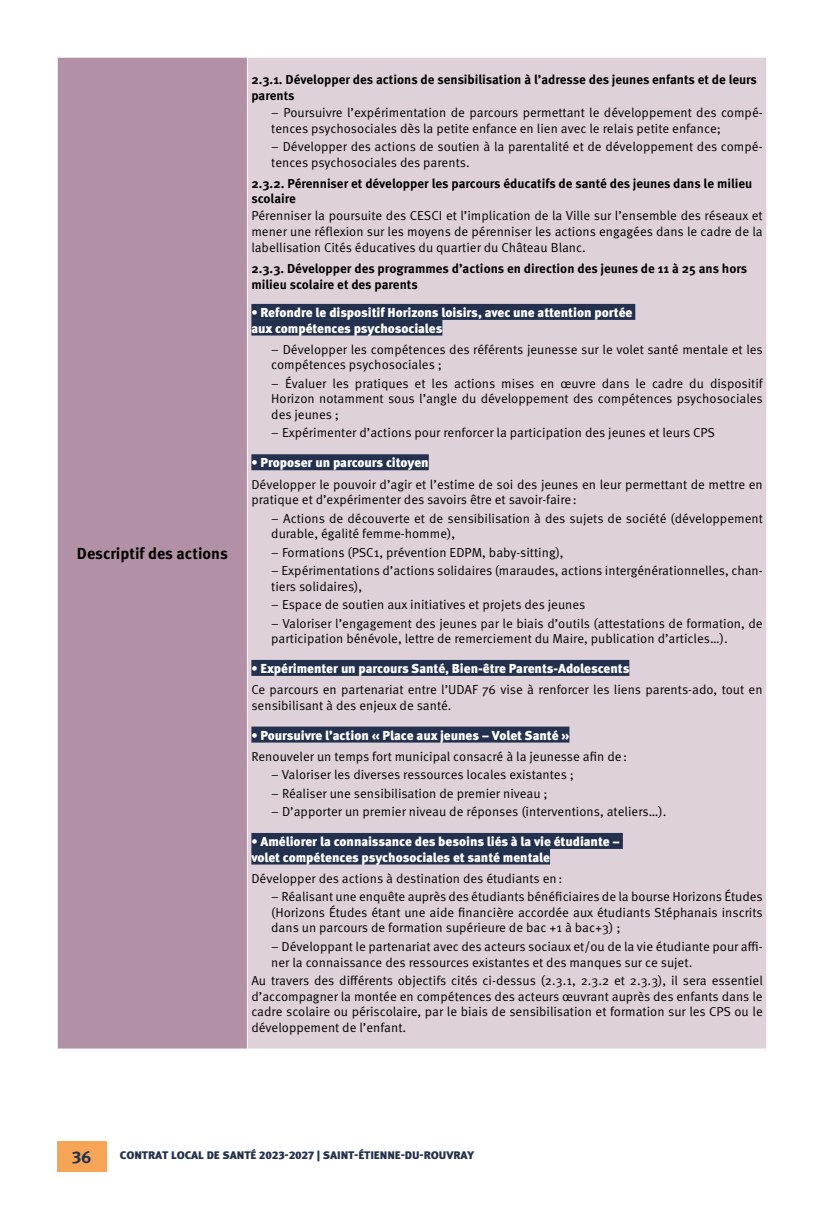
<style>
.page{position:relative;width:823px;height:1205px;background:#fff}
.page>*{position:absolute;margin:0;border:0;box-sizing:border-box;transform-origin:0 0}
.t1{font:700 17px "Meta Pro";color:#24314e;scale:1.06 1}
.t2{font:700 16px "Meta Pro";color:#000}
.t3{font:13px/15.6px "Meta Pro Norm";color:#000}
.t4{font:900 13px/15.6px "Meta Pro";letter-spacing:-.005em;color:#fff}
.t5{font:700 13px/15.6px "Meta Pro";color:#000}
.t6{font:900 11px "Meta Pro";letter-spacing:-.005em;color:#24314e;scale:1.06 1}
</style>
<div class="page">
<div style="left:57px;top:1141px;width:50px;height:30px;background:#f5a555"></div>
<div style="left:57px;top:57px;width:190px;height:992px;background:#b290a5"></div>
<div style="left:247px;top:57px;width:519px;height:992px;background:#dfd1da"></div>
<hr style="left:57px;top:57px;width:190px;height:1px;background:#fff">
<hr style="left:57px;top:58px;width:1px;height:990px;background:#fff">
<hr style="left:247px;top:57px;width:519px;height:1px;background:#fff">
<hr style="left:247px;top:58px;width:1px;height:990px;background:#fff">
<hr style="left:765px;top:58px;width:1px;height:990px;background:#fff">
<hr style="left:57px;top:1048px;width:190px;height:1px;background:#fff">
<hr style="left:247px;top:1048px;width:519px;height:1px;background:#fff">
<div style="left:251px;top:304px;width:384px;height:16px;background:#24314e"></div>
<div style="left:251px;top:319px;width:191px;height:16px;background:#24314e"></div>
<div style="left:251px;top:454px;width:177px;height:16px;background:#24314e"></div>
<div style="left:251px;top:660px;width:378px;height:16px;background:#24314e"></div>
<div style="left:251px;top:726px;width:318px;height:16px;background:#24314e"></div>
<div style="left:251px;top:833px;width:371px;height:16px;background:#24314e"></div>
<div style="left:251px;top:848px;width:298px;height:16px;background:#24314e"></div>
<p class="t2" style="left:77px;top:541px;width:152px">Descriptif des actions</p>
<p class="t5" style="left:251px;top:71px;width:507px">2.3.1. Développer des actions de sensibilisation à l’adresse des jeunes enfants et de leurs parents</p>
<p class="t3" style="left:271px;top:104px;width:492px">– Poursuivre l’expérimentation de parcours permettant le développement des compé&shy;tences psychosociales dès la petite enfance en lien avec le relais petite enfance;</p>
<p class="t3" style="left:271px;top:138px;width:492px">– Développer des actions de soutien à la parentalité et de développement des compé&shy;tences psychosociales des parents.</p>
<p class="t5" style="left:251px;top:175px;width:502px">2.3.2. Pérenniser et développer les parcours éducatifs de santé des jeunes dans le milieu scolaire</p>
<p class="t3" style="left:251px;top:207px;width:512px;text-align:justify">Pérenniser la poursuite des CESCI et l’implication de la Ville sur l’ensemble des réseaux et mener une réflexion sur les moyens de pérenniser les actions engagées dans le cadre de la labellisation Cités éducatives du quartier du Château Blanc.</p>
<p class="t5" style="left:251px;top:260px;width:497px">2.3.3. Développer des programmes d’actions en direction des jeunes de 11 à 25 ans hors milieu scolaire et des parents</p>
<p class="t4" style="left:251px;top:304px;width:382px">• Refondre le dispositif Horizons loisirs, avec une attention portée aux compétences psychosociales</p>
<p class="t3" style="left:271px;top:341px;width:493px">– Développer les compétences des référents jeunesse sur le volet santé mentale et les compétences psychosociales ;</p>
<p class="t3" style="left:271px;top:375px;width:493px;text-align:justify">– Évaluer les pratiques et les actions mises en œuvre dans le cadre du dispositif Horizon notamment sous l’angle du développement des compétences psychosociales des jeunes ;</p>
<p class="t3" style="left:271px;top:424px;width:445px">– Expérimenter d’actions pour renforcer la participation des jeunes et leurs CPS</p>
<p class="t4" style="left:251px;top:454px;width:179px">• Proposer un parcours citoyen</p>
<p class="t3" style="left:251px;top:475px;width:512px">Développer le pouvoir d’agir et l’estime de soi des jeunes en leur permettant de mettre en pratique et d’expérimenter des savoirs être et savoir-faire:</p>
<p class="t3" style="left:271px;top:509px;width:493px">– Actions de découverte et de sensibilisation à des sujets de société (développement durable, égalité femme-homme),</p>
<p class="t3" style="left:271px;top:543px;width:294px">– Formations (PSC1, prévention EDPM, baby-sitting),</p>
<p class="t3" style="left:271px;top:562px;width:492px">– Expérimentations d’actions solidaires (maraudes, actions intergénérationnelles, chan&shy;tiers solidaires),</p>
<p class="t3" style="left:271px;top:596px;width:315px">– Espace de soutien aux initiatives et projets des jeunes</p>
<p class="t3" style="left:271px;top:614px;width:492px">– Valoriser l’engagement des jeunes par le biais d’outils (attestations de formation, de participation bénévole, lettre de remerciement du Maire, publication d’articles…).</p>
<p class="t4" style="left:251px;top:660px;width:379px">• Expérimenter un parcours Santé, Bien-être Parents-Adolescents</p>
<p class="t3" style="left:251px;top:681px;width:512px">Ce parcours en partenariat entre l’UDAF 76 vise à renforcer les liens parents-ado, tout en sensibilisant à des enjeux de santé.</p>
<p class="t4" style="left:251px;top:726px;width:319px">• Poursuivre l’action « Place aux jeunes – Volet Santé »</p>
<p class="t3" style="left:251px;top:748px;width:377px">Renouveler un temps fort municipal consacré à la jeunesse afin de:</p>
<p class="t3" style="left:271px;top:766px;width:304px">– Valoriser les diverses ressources locales existantes ;</p>
<p class="t3" style="left:271px;top:784px;width:278px">– Réaliser une sensibilisation de premier niveau ;</p>
<p class="t3" style="left:271px;top:803px;width:396px">– D’apporter un premier niveau de réponses (interventions, ateliers…).</p>
<p class="t4" style="left:251px;top:833px;width:370px">• Améliorer la connaissance des besoins liés à la vie étudiante – volet compétences psychosociales et santé mentale</p>
<p class="t3" style="left:251px;top:869px;width:312px">Développer des actions à destination des étudiants en:</p>
<p class="t3" style="left:271px;top:888px;width:493px;text-align:justify">– Réalisant une enquête auprès des étudiants bénéficiaires de la bourse Horizons Études (Horizons Études étant une aide financière accordée aux étudiants Stéphanais inscrits dans un parcours de formation supérieure de bac +1 à bac+3) ;</p>
<p class="t3" style="left:271px;top:938px;width:492px">– Développant le partenariat avec des acteurs sociaux et/ou de la vie étudiante pour affi&shy;ner la connaissance des ressources existantes et des manques sur ce sujet.</p>
<p class="t3" style="left:251px;top:972px;width:512px;text-align:justify">Au travers des différents objectifs cités ci-dessus (2.3.1, 2.3.2 et 2.3.3), il sera essentiel d’accompagner la montée en compétences des acteurs œuvrant auprès des enfants dans le cadre scolaire ou périscolaire, par le biais de sensibilisation et formation sur les CPS ou le développement de l’enfant.</p>
<h1 class="t1" style="left:72px;top:1143px;width:20px">36</h1>
<p class="t6" style="left:120px;top:1147px;width:336px">CONTRAT LOCAL DE SANTÉ 2023-2027 | SAINT-ÉTIENNE-DU-ROUVRAY</p>
</div>
